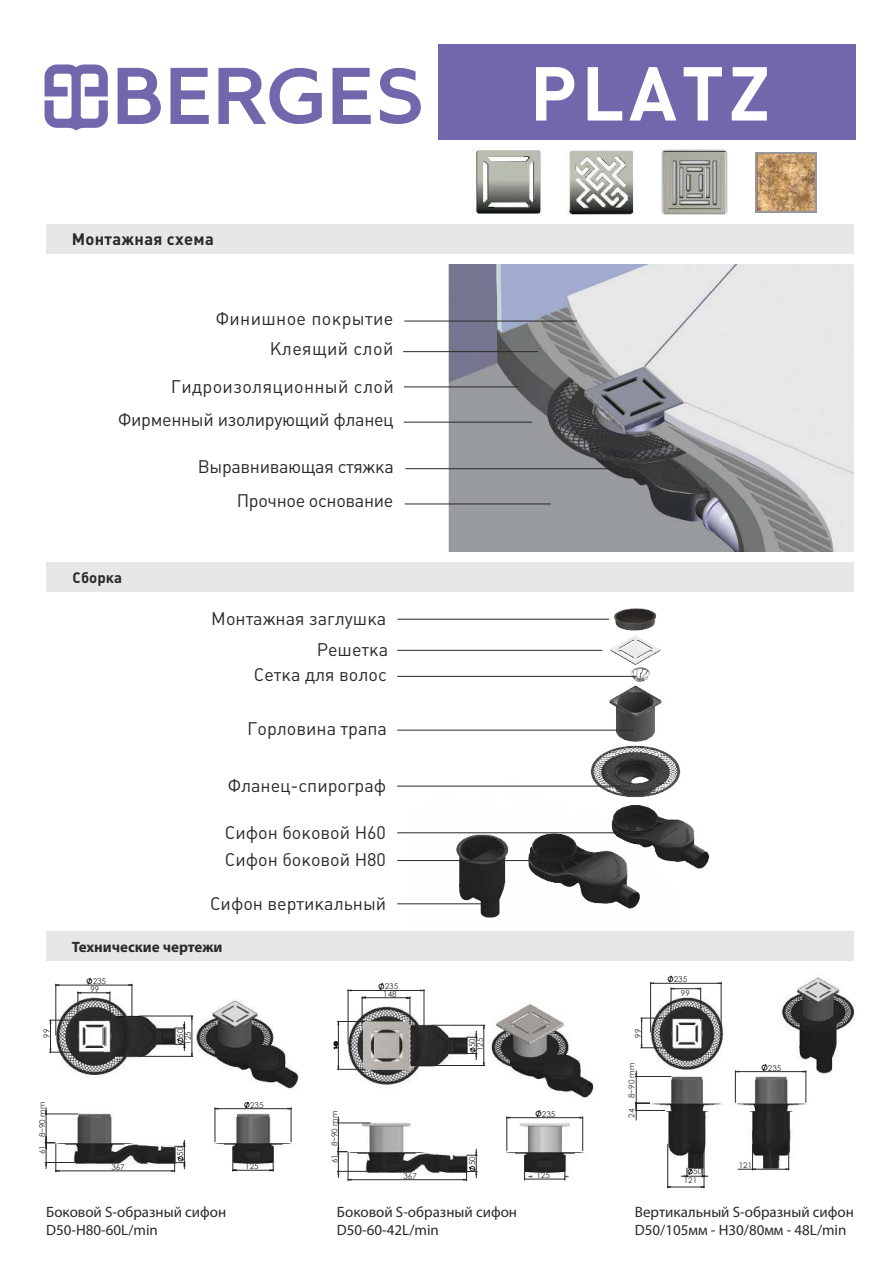
<style>
.page{position:relative;width:893px;height:1263px;background:#fff}
.page>*{position:absolute;margin:0;border:0;box-sizing:border-box;transform-origin:0 0}
.t1{font:700 75px "Plumb C";letter-spacing:.06em;color:#fff}
.t2{font:18px/30.9px "Plumb C";color:#2b2829;text-align:right}
.t3{font:18px/33.5px "Plumb C";letter-spacing:-.02em;color:#2b2829;text-align:right}
.t4{font:18px/29.2px "Plumb C";letter-spacing:.02em;color:#2b2829;text-align:right}
.t5{font:700 16.5px "Plumb C";letter-spacing:.02em;color:#2b2829}
.t6{font:15px/18px "Myriad Pro";color:#2b2829}
.t7{font:700 15px "Myriad Pro";color:#2b2829}
.t8{font:700 15px "Plumb C";color:#2b2829}
.t9{font:8.1px/7.4px "Century Gothic";color:#2b2829}
.t10{font:7.95px "Century Gothic";color:#2b2829}
</style>
<div class="page">
<div style="left:438px;top:44px;width:417px;height:95px;background:#7167ad"></div>
<div style="left:47px;top:224px;width:807px;height:30px;background:#e6e7e8"></div>
<div style="left:47px;top:562px;width:807px;height:30px;background:#e6e7e8"></div>
<img style="left:473px;top:149px;width:68px;height:65px">
<svg style="left:567px;top:150px;width:67px;height:65px"></svg>
<svg style="left:755px;top:152px;width:62px;height:61px"></svg>
<img style="left:758px;top:154px;width:56px;height:57px">
<img style="left:661px;top:150px;width:66px;height:65px">
<img style="left:762px;top:960px;width:93px;height:116px">
<img style="left:584px;top:1074px;width:10px;height:24px">
<svg style="left:334px;top:982px;width:249px;height:199px"></svg>
<svg style="left:45px;top:977px;width:247px;height:195px"></svg>
<svg style="left:635px;top:975px;width:172px;height:213px"></svg>
<img style="left:195px;top:989px;width:104px;height:102px">
<div style="left:47px;top:931px;width:807px;height:29px;background:#e6e7e8"></div>
<img style="left:408px;top:618px;width:302px;height:300px">
<hr style="left:397px;top:730px;width:237px;height:1px;background:#2b2829">
<hr style="left:397px;top:786px;width:233px;height:1px;background:#2b2829">
<hr style="left:397px;top:860px;width:158px;height:1px;background:#2b2829">
<hr style="left:397px;top:903px;width:94px;height:1px;background:#2b2829">
<hr style="left:397px;top:832px;width:250px;height:1px;background:#2b2829">
<hr style="left:397px;top:676px;width:240px;height:1px;background:#2b2829">
<hr style="left:397px;top:650px;width:205px;height:1px;background:#2b2829">
<img style="left:607px;top:608px;width:58px;height:24px">
<hr style="left:397px;top:619px;width:212px;height:1px;background:#2b2829">
<img style="left:448px;top:264px;width:406px;height:288px">
<hr style="left:404px;top:321px;width:173px;height:1px;background:#2b2829">
<hr style="left:404px;top:386px;width:115px;height:1px;background:#2b2829">
<hr style="left:404px;top:422px;width:128px;height:1px;background:#2b2829">
<hr style="left:405px;top:468px;width:226px;height:1px;background:#2b2829">
<hr style="left:405px;top:504px;width:146px;height:1px;background:#2b2829">
<hr style="left:403px;top:351px;width:135px;height:1px;background:#2b2829">
<svg style="left:45px;top:65px;width:63px;height:66px"></svg>
<svg style="left:333px;top:68px;width:38px;height:56px"></svg>
<svg style="left:118px;top:68px;width:43px;height:56px"></svg>
<svg style="left:170px;top:68px;width:39px;height:56px"></svg>
<svg style="left:218px;top:68px;width:104px;height:56px"></svg>
<svg style="left:380px;top:68px;width:41px;height:56px"></svg>
<p class="t5" style="left:72px;top:230px;width:144px">Монтажная схема</p>
<p class="t4" style="left:216px;top:304px;width:179px">Финишное покрытие<br>Клеящий слой</p>
<p class="t3" style="left:118px;top:370px;width:277px">Гидроизоляционный слой<br>Фирменный изолирующий фланец</p>
<p class="t3" style="left:198px;top:450px;width:198px;line-height:34.2px">Выравнивающая стяжка<br>Прочное основание</p>
<p class="t8" style="left:73px;top:569px;width:51px">Сборка</p>
<p class="t2" style="left:211px;top:603px;width:178px">Монтажная заглушка<br>Решетка</p>
<p class="t2" style="left:254px;top:660px;width:135px">Сетка для волос</p>
<p class="t2" style="left:247px;top:714px;width:141px">Горловина трапа</p>
<p class="t2" style="left:228px;top:770px;width:160px">Фланец-спирограф</p>
<p class="t2" style="left:225px;top:818px;width:163px;line-height:27.8px;text-align:left">Сифон боковой H60<br>Сифон боковой H80</p>
<p class="t2" style="left:210px;top:888px;width:178px">Сифон вертикальный</p>
<p class="t7" style="left:72px;top:941px;width:152px">Технические чертежи</p>
<p class="t9" style="left:43px;top:1038px;width:10px;rotate:-90deg">99</p>
<p class="t9" style="left:39px;top:1137px;width:37px;rotate:-90deg">8~90 mm</p>
<p class="t9" style="left:90px;top:977px;width:17px;line-height:7.8px">235<br>99</p>
<p class="t9" style="left:177px;top:1038px;width:10px;rotate:-90deg">50</p>
<p class="t9" style="left:184px;top:1044px;width:15px;rotate:-90deg">125</p>
<p class="t9" style="left:39px;top:1154px;width:10px;rotate:-90deg">61</p>
<p class="t9" style="left:177px;top:1155px;width:10px;rotate:-90deg">50</p>
<p class="t9" style="left:111px;top:1163px;width:15px">367</p>
<p class="t9" style="left:250px;top:1101px;width:15px">235</p>
<p class="t9" style="left:245px;top:1163px;width:15px">125</p>
<p class="t9" style="left:331px;top:1146px;width:37px;rotate:-90deg">8~90 mm</p>
<p class="t9" style="left:383px;top:983px;width:16px">235<br>148</p>
<p class="t9" style="left:476px;top:1051px;width:15px;rotate:-90deg">125</p>
<p class="t9" style="left:469px;top:1047px;width:10px;rotate:-90deg">50</p>
<p class="t9" style="left:331px;top:1163px;width:10px;rotate:-90deg">61</p>
<p class="t9" style="left:469px;top:1165px;width:10px;rotate:-90deg">50</p>
<p class="t9" style="left:403px;top:1172px;width:15px">367</p>
<h1 class="t1" style="left:530px;top:51px;width:241px">PLATZ</h1>
<p class="t9" style="left:674px;top:975px;width:15px">235</p>
<p class="t9" style="left:542px;top:1110px;width:15px">235</p>
<p class="t9" style="left:536px;top:1171px;width:15px">125</p>
<p class="t9" style="left:634px;top:1038px;width:10px;rotate:-90deg">99</p>
<p class="t9" style="left:628px;top:1098px;width:37px;rotate:-90deg">8~90 mm</p>
<p class="t9" style="left:628px;top:1118px;width:10px;rotate:-90deg">24</p>
<p class="t9" style="left:681px;top:989px;width:10px">99</p>
<p class="t9" style="left:693px;top:1168px;width:10px">50</p>
<p class="t10" style="left:684px;top:1176px;width:15px">121</p>
<p class="t9" style="left:768px;top:1064px;width:15px">235</p>
<p class="t9" style="left:739px;top:1162px;width:15px">121</p>
<p class="t6" style="left:46px;top:1204px;width:182px">Боковой S-образный сифон<br>D50-H80-60L/min</p>
<p class="t6" style="left:337px;top:1204px;width:182px">Боковой S-образный сифон<br>D50-60-42L/min</p>
<p class="t6" style="left:635px;top:1204px;width:221px">Вертикальный S-образный сифон<br>D50/105мм - Н30/80мм - 48L/min</p>
</div>
